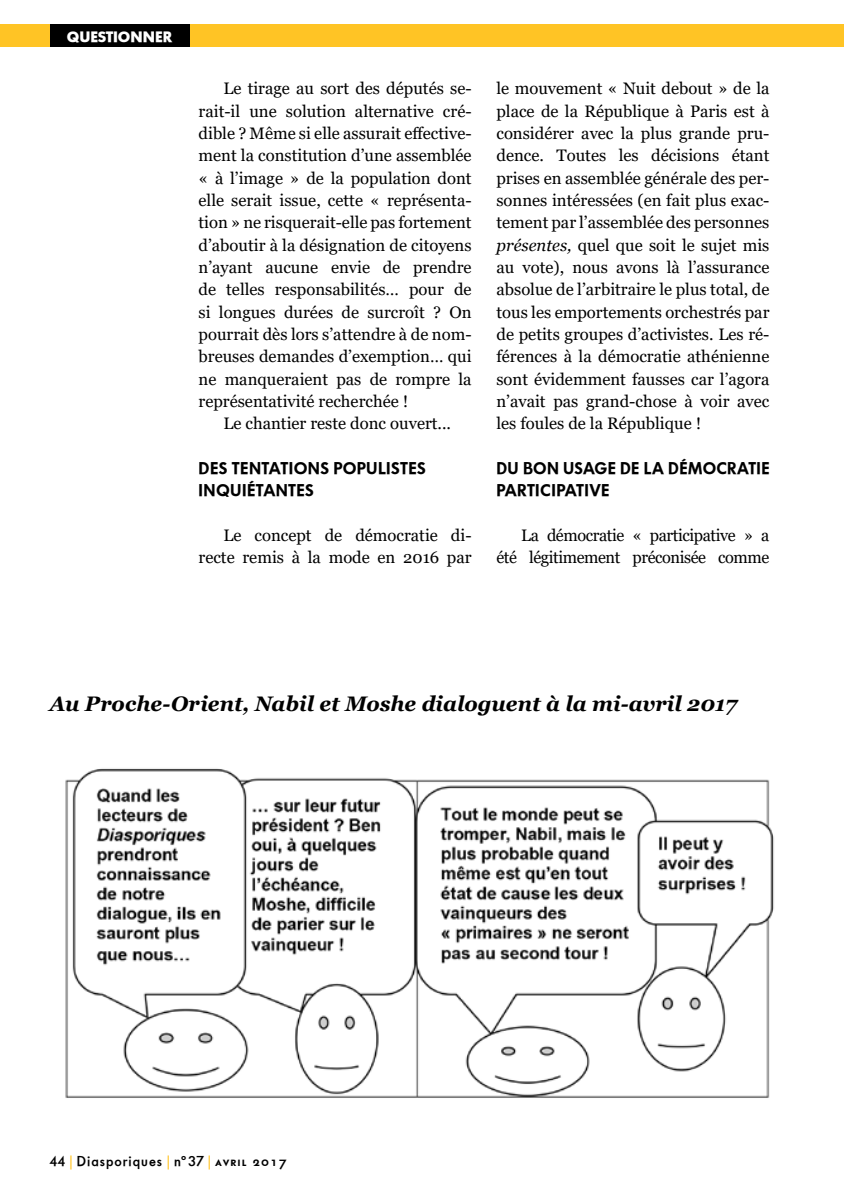
<style>
.page{position:relative;width:844px;height:1191px;background:#fff}
.page>*{position:absolute;margin:0;border:0;box-sizing:border-box;transform-origin:0 0}
.t1{font:italic 700 21px "Georgia";color:#000}
.t2{font:16.62px/22.4px "Georgia";color:#000;text-align:justify}
.t3{font:16.62px/22.4px "Futura Serie BQ Demi Bold SC";letter-spacing:.02em;color:#000}
.t4{font:16.62px/22.4px "Georgia";letter-spacing:-.025em;color:#000;text-align:right}
.t5{font:14.7px "Futura Serie BQ Bold";color:#fff}
.t6{font:14px "Futura Serie BQ Medium";letter-spacing:.07em;color:#000}
.s1{font-style:italic}
.s2{font-family:"Futura Serie BQ Book";color:#ffc425}
.s3{font-family:"Futura Serie BQ Medium SC"}
</style>
<div class="page">
<div style="left:0;top:25px;width:843px;height:22px;background:#ffc425"></div>
<svg style="left:843px;top:25px;width:1px;height:22px"></svg>
<div style="left:50px;top:25px;width:139px;height:22px;background:#000"></div>
<img style="left:65px;top:768px;width:709px;height:330px">
<p class="t5" style="left:67px;top:27px;width:107px">QUESTIONNER</p>
<p class="t2" style="left:198px;top:78px;width:274px;text-indent:25px">Le tirage au sort des députés se&shy;rait-il une solution alternative cré&shy;dible ? Même si elle assurait effective&shy;ment la constitution d’une assemblée « à l’image » de la population dont elle serait issue, cette « représenta&shy;tion » ne risquerait-elle pas fortement d’aboutir à la désignation de citoyens n’ayant aucune envie de prendre de telles responsabilités… pour de si longues durées de surcroît ? On pourrait dès lors s’attendre à de nom&shy;breuses demandes d’exemption… qui ne manqueraient pas de rompre la représentativité recherchée !</p>
<p class="t2" style="left:223px;top:413px;width:229px">Le chantier reste donc ouvert...</p>
<p class="t3" style="left:198px;top:457px;width:228px">DES TENTATIONS POPULISTES<br>INQUIÉTANTES</p>
<p class="t2" style="left:198px;top:524px;width:274px;text-align:right">Le concept de démocratie di&shy;recte remis à la mode en 2016 par</p>
<p class="t2" style="left:496px;top:78px;width:274px">le mouvement « Nuit debout » de la place de la République à Paris est à considérer avec la plus grande pru&shy;dence. Toutes les décisions étant prises en assemblée générale des per&shy;sonnes intéressées (en fait plus exac&shy;tement par l’assemblée des personnes <span class="s1">présentes,</span> quel que soit le sujet mis au vote), nous avons là l’assurance absolue de l’arbitraire le plus total, de tous les emportements orchestrés par de petits groupes d’activistes. Les ré&shy;férences à la démocratie athénienne sont évidemment fausses car l’agora n’avait pas grand-chose à voir avec les foules de la République !</p>
<p class="t3" style="left:496px;top:457px;width:274px">DU BON USAGE DE LA DÉMOCRATIE<br>PARTICIPATIVE</p>
<p class="t4" style="left:496px;top:524px;width:274px">La démocratie « participative » a<br>été légitimement préconisée comme</p>
<p class="t1" style="left:50px;top:689px;width:689px">Au Proche-Orient, Nabil et Moshe dialoguent à la mi-avril 2017</p>
<p class="t6" style="left:50px;top:1153px;width:238px">44 <span class="s2">|</span> Diasporiques <span class="s2">|</span> nº37 <span class="s2">|</span> <span class="s3">avril 2017</span></p>
</div>
